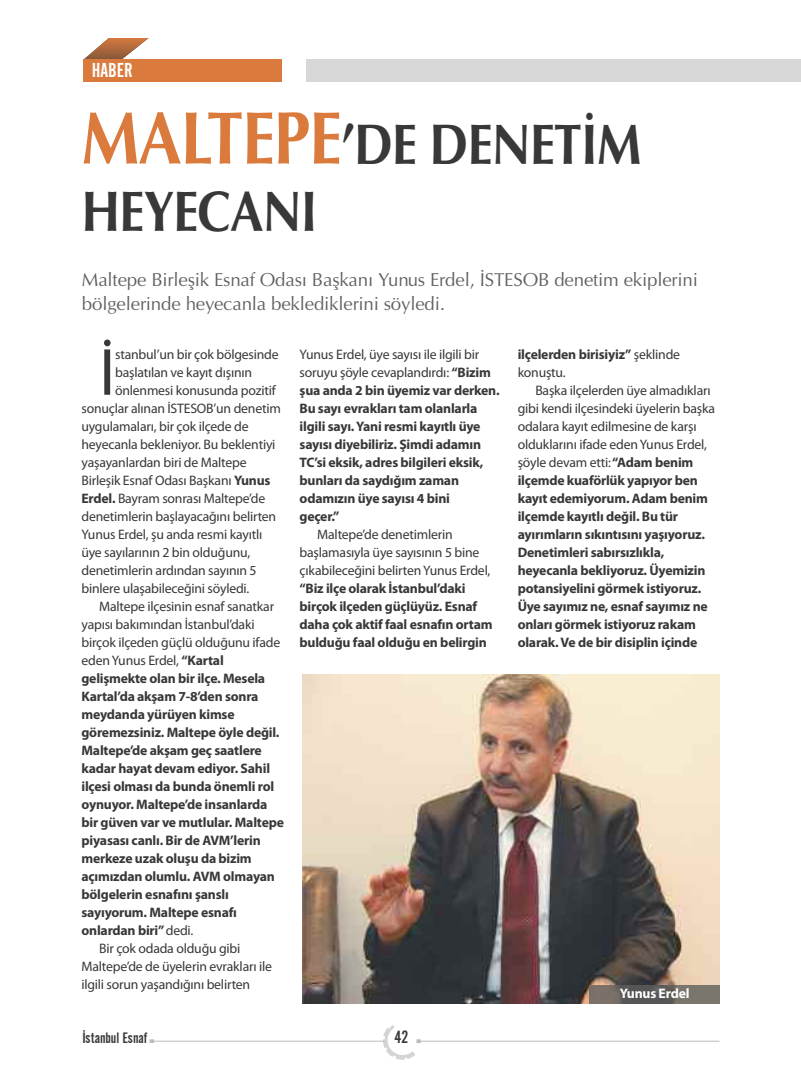
<style>
.page{position:relative;width:801px;height:1085px;background:#fff}
.page>*{position:absolute;margin:0;border:0;box-sizing:border-box;transform-origin:0 0}
.t1{font:67.12px "Myriad Pro";color:#393839}
.t2{font:57.38px/66.8px "Optima Bold Tr";letter-spacing:-.015em;color:#393839;scale:.87 1}
.t3{font:20px "Alternate Gothic No 2 BT";color:#fff}
.t4{font:18.75px/23.8px "Optima Normal Tr";letter-spacing:-.01em;color:#606060}
.t5{font:17.5px "Alternate Gothic No 2 BT";color:#393839}
.t6{font:15px "Alternate Gothic No 2 BT";color:#393839}
.t7{font:700 13.75px/18px "Myriad Pro";letter-spacing:-.015em;color:#393839}
.t8{font:13.75px/18px "Myriad Pro";letter-spacing:-.015em;color:#393839}
.t9{font:700 13.75px "Myriad Pro";letter-spacing:-.015em;color:#fff}
.s1{font-size:75px;color:#da7b3d}
.s2{font-weight:700}
.s3{font-weight:400}
</style>
<div class="page">
<hr style="left:150px;top:1040px;width:234px;height:1px;background:#babcc0">
<hr style="left:420px;top:1040px;width:299px;height:1px;background:#babcc0">
<svg style="left:371px;top:1025px;width:63px;height:35px"></svg>
<svg style="left:84px;top:38px;width:65px;height:22px"></svg>
<div style="left:84px;top:60px;width:198px;height:22px;background:#da7b3d"></div>
<div style="left:306px;top:59px;width:495px;height:22px;background:#d7d7d7"></div>
<img style="left:302px;top:674px;width:417px;height:329px">
<img style="left:590px;top:985px;width:129px;height:18px">
<h3 class="t3" style="left:92px;top:59px;width:42px">HABER</h3>
<h2 class="t2" style="left:81px;top:118px;width:645px"><span class="s1">MALTEPE</span>’DE DENETİM<br>HEYECANI</h2>
<h3 class="t4" style="left:82px;top:270px;width:617px">Maltepe Birleşik Esnaf Odası Başkanı Yunus Erdel, İSTESOB denetim ekiplerini bölgelerinde heyecanla beklediklerini söyledi.</h3>
<h1 class="t1" style="left:99px;top:347px;width:18px">İ</h1>
<p class="t8" style="left:115px;top:346px;width:165px">stanbul’un bir çok bölgesinde</p>
<p class="t8" style="left:115px;top:364px;width:139px">başlatılan ve kayıt dışının</p>
<p class="t8" style="left:115px;top:382px;width:162px">önlenmesi konusunda pozitif</p>
<p class="t8" style="left:81px;top:400px;width:201px">sonuçlar alınan İSTESOB’un denetim</p>
<p class="t8" style="left:81px;top:418px;width:169px">uygulamaları, bir çok ilçede de</p>
<p class="t8" style="left:81px;top:436px;width:195px">heyecanla bekleniyor. Bu beklentiyi</p>
<p class="t8" style="left:81px;top:454px;width:167px">yaşayanlardan biri de Maltepe</p>
<p class="t8" style="left:81px;top:472px;width:191px">Birleşik Esnaf Odası Başkanı <span class="s2">Yunus</span></p>
<p class="t8" style="left:81px;top:490px;width:185px"><span class="s2">Erdel.</span> Bayram sonrası Maltepe’de</p>
<p class="t8" style="left:81px;top:508px;width:196px">denetimlerin başlayacağını belirten</p>
<p class="t8" style="left:81px;top:526px;width:182px">Yunus Erdel, şu anda resmi kayıtlı</p>
<p class="t8" style="left:81px;top:544px;width:170px">üye sayılarının 2 bin olduğunu,</p>
<p class="t8" style="left:81px;top:562px;width:177px">denetimlerin ardından sayının 5</p>
<p class="t8" style="left:81px;top:580px;width:169px">binlere ulaşabileceğini söyledi.</p>
<p class="t8" style="left:99px;top:598px;width:176px">Maltepe ilçesinin esnaf sanatkar</p>
<p class="t8" style="left:81px;top:616px;width:175px">yapısı bakımından İstanbul’daki</p>
<p class="t8" style="left:81px;top:634px;width:200px">birçok ilçeden güçlü olduğunu ifade</p>
<p class="t8" style="left:81px;top:652px;width:144px">edenYunus Erdel, <span class="s2">“Kartal</span></p>
<p class="t7" style="left:81px;top:670px;width:185px">gelişmekte olan bir ilçe. Mesela</p>
<p class="t7" style="left:81px;top:688px;width:179px">Kartal’da akşam 7-8’den sonra</p>
<p class="t7" style="left:81px;top:706px;width:155px">meydanda yürüyen kimse</p>
<p class="t7" style="left:81px;top:724px;width:200px">göremezsiniz. Maltepe öyle değil.</p>
<p class="t7" style="left:81px;top:742px;width:182px">Maltepe’de akşam geç saatlere</p>
<p class="t7" style="left:81px;top:760px;width:190px">kadar hayat devam ediyor. Sahil</p>
<p class="t7" style="left:81px;top:778px;width:194px">ilçesi olması da bunda önemli rol</p>
<p class="t7" style="left:81px;top:796px;width:187px">oynuyor. Maltepe’de insanlarda</p>
<p class="t7" style="left:81px;top:814px;width:204px">bir güven var ve mutlular. Maltepe</p>
<p class="t7" style="left:81px;top:832px;width:181px">piyasası canlı. Bir de AVM’lerin</p>
<p class="t7" style="left:81px;top:850px;width:172px">merkeze uzak oluşu da bizim</p>
<p class="t7" style="left:81px;top:868px;width:195px">açımızdan olumlu. AVM olmayan</p>
<p class="t7" style="left:81px;top:886px;width:149px">bölgelerin esnafını şanslı</p>
<p class="t7" style="left:81px;top:904px;width:157px">sayıyorum. Maltepe esnafı</p>
<p class="t7" style="left:81px;top:922px;width:113px">onlardan biri”<span class="s3">dedi.</span></p>
<p class="t8" style="left:99px;top:940px;width:143px">Bir çok odada olduğu gibi</p>
<p class="t8" style="left:81px;top:958px;width:192px">Maltepe’de de üyelerin evrakları ile</p>
<p class="t8" style="left:81px;top:976px;width:170px">ilgili sorun yaşandığını belirten</p>
<p class="t7" style="left:299px;top:346px;width:202px"><span class="s3">Yunus Erdel, üye sayısı ile ilgili bir soruyu şöyle cevaplandırdı:</span> “Bizim şua anda 2 bin üyemiz var derken.<br>Bu sayı evrakları tam olanlarla ilgili sayı.Yani resmi kayıtlı üye sayısı diyebiliriz. Şimdi adamın<br>TC’si eksik, adres bilgileri eksik, bunları da saydığım zaman odamızın üye sayısı 4 bini<br>geçer.”</p>
<p class="t8" style="left:299px;top:526px;width:192px;text-indent:18px">Maltepe’de denetimlerin başlamasıyla üye sayısının 5 bine çıkabileceğini belirtenYunus Erdel,</p>
<p class="t7" style="left:299px;top:580px;width:194px">“Biz ilçe olarak İstanbul’daki birçok ilçeden güçlüyüz. Esnaf daha çok aktif faal esnafın ortam bulduğu faal olduğu en belirgin</p>
<p class="t6" style="left:82px;top:1028px;width:67px">İstanbul Esnaf</p>
<p class="t5" style="left:394px;top:1027px;width:15px">42</p>
<p class="t7" style="left:518px;top:346px;width:164px">ilçelerden birisiyiz” <span class="s3">şeklinde konuştu.</span></p>
<p class="t7" style="left:518px;top:382px;width:199px;text-indent:18px"><span class="s3">Başka ilçelerden üye almadıkları gibi kendi ilçesindeki üyelerin başka odalara kayıt edilmesine de karşı olduklarını ifade edenYunus Erdel, şöyle devam etti:</span>“Adam benim ilçemde kuaförlük yapıyor ben kayıt edemiyorum. Adam benim ilçemde kayıtlı değil. Bu tür ayırımların sıkıntısını yaşıyoruz.<br>Denetimleri sabırsızlıkla, heyecanla bekliyoruz. Üyemizin potansiyelini görmek istiyoruz.<br>Üye sayımız ne, esnaf sayımız ne onları görmek istiyoruz rakam olarak.Ve de bir disiplin içinde</p>
<p class="t9" style="left:620px;top:988px;width:71px">Yunus Erdel</p>
</div>
